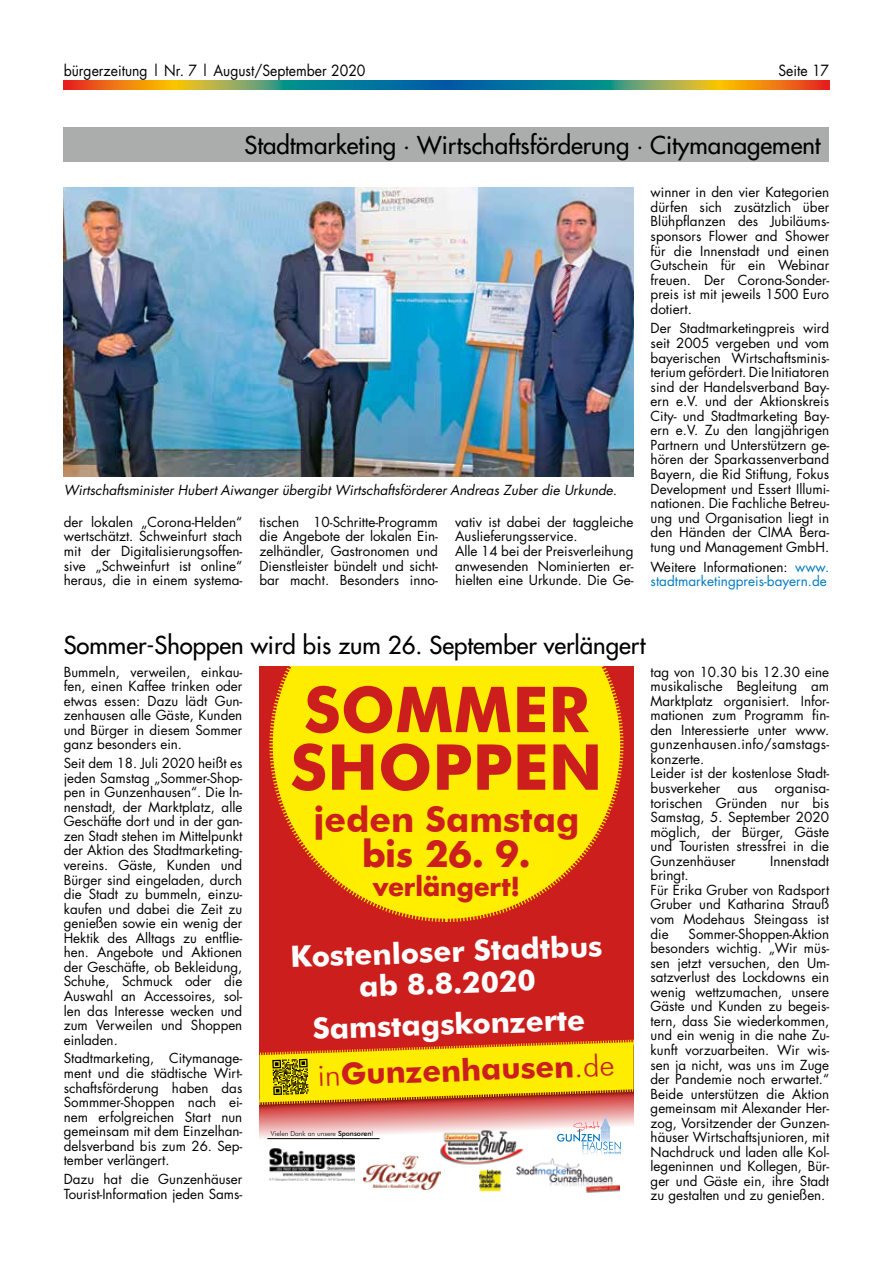
<style>
.page{position:relative;width:893px;height:1263px;background:#fff}
.page>*{position:absolute;margin:0;border:0;box-sizing:border-box;transform-origin:0 0}
.t1{font:700 63.45px/57.6px "Futura BT";color:#cc1f1d}
.t2{font:700 39.9px/37.7px "Futura BT";color:#cc1f1d;text-align:center}
.t3{font:700 35.4px "Futura BT";color:#cc1f1d}
.t4{font:700 34.5px "Futura";color:#cc1e1c}
.t5{font:700 30.6px "Futura BT";color:#cc1f1d}
.t6{font:700 29.4px/32px "Futura BT";color:#fff;text-align:center}
.t7{font:700 25.5px "Futura";color:#cc1e1c}
.t8{font:24px "Futura";color:#000}
.t9{font:15px "Futura";color:#000;scale:.93 1}
.t10{font:13.5px/14.5px "Futura";color:#000;text-align:justify}
.t11{font:italic 13.5px "Futura";color:#000}
.t12{font:13.5px/14.5px "Futura";color:#007ac2}
.t13{font:300 6.9px "Futura BT";color:#000}
.s1{color:#000}
.s2{font-size:26.55px}
.s3{font-weight:300}
.s4{font-weight:500}
</style>
<div class="page">
<svg style="left:64px;top:81px;width:382px;height:8px;background:#71865e"></svg>
<svg style="left:446px;top:81px;width:383px;height:8px;background:#70865e"></svg>
<div style="left:64px;top:128px;width:765px;height:34px;background:#abacac"></div>
<img style="left:64px;top:187px;width:570px;height:289px">
<div style="left:259px;top:666px;width:375px;height:533px;background:#cc1f1d"></div>
<svg style="left:269px;top:666px;width:355px;height:256px"></svg>
<svg style="left:259px;top:1039px;width:375px;height:160px;background:#ebc26b"></svg>
<img style="left:269px;top:1148px;width:85px;height:33px">
<img style="left:363px;top:1155px;width:77px;height:34px">
<img style="left:436px;top:1115px;width:93px;height:66px">
<hr style="left:267px;top:1138px;width:113px;height:1px;background:#000">
<img style="left:478px;top:1166px;width:26px;height:26px">
<svg style="left:337px;top:834px;width:214px;height:79px;background:#fadb02"></svg>
<p class="t9" style="left:64px;top:60px;width:326px">bürgerzeitung | Nr. 7 | August/September 2020</p>
<p class="t9" style="left:778px;top:60px;width:56px">Seite 17</p>
<h3 class="t8" style="left:244px;top:130px;width:578px">Stadtmarketing · Wirtschaftsförderung · Citymanagement</h3>
<p class="t11" style="left:64px;top:481px;width:555px">Wirtschaftsminister Hubert Aiwanger übergibt Wirtschaftsförderer Andreas Zuber die Urkunde.</p>
<p class="t10" style="left:64px;top:514px;width:180px">der lokalen „Corona-Helden“ wertschätzt. Schweinfurt stach mit der Digitalisierungsoffen&shy;sive „Schweinfurt ist online“ heraus, die in einem systema-</p>
<p class="t10" style="left:259px;top:514px;width:180px">tischen 10-Schritte-Programm die Angebote der lokalen Ein&shy;zelhändler, Gastronomen und Dienstleister bündelt und sicht&shy;bar macht. Besonders inno-</p>
<p class="t10" style="left:455px;top:514px;width:180px;text-align:left">vativ ist dabei der taggleiche<br>Auslieferungsservice.<br>Alle 14 bei der Preisverleihung anwesenden Nominierten er&shy;hielten eine Urkunde. Die Ge-</p>
<p class="t10" style="left:651px;top:185px;width:180px">winner in den vier Kategorien dürfen sich zusätzlich über Blühpflanzen des Jubiläums&shy;sponsors Flower and Shower für die Innenstadt und einen Gutschein für ein Webinar freuen. Der Corona-Sonder&shy;preis ist mit jeweils 1500 Euro dotiert.</p>
<p class="t10" style="left:651px;top:321px;width:180px">Der Stadtmarketingpreis wird seit 2005 vergeben und vom bayerischen Wirtschaftsminis&shy;terium gefördert. Die Initiatoren sind der Handelsverband Bay&shy;ern e.V. und der Aktionskreis City- und Stadtmarketing Bay&shy;ern e.V. Zu den langjährigen Partnern und Unterstützern ge&shy;hören der Sparkassenverband Bayern, die Rid Stiftung, Fokus Development und Essert Illumi&shy;nationen. Die Fachliche Betreu&shy;ung und Organisation liegt in den Händen der CIMA Bera&shy;tung und Management GmbH.</p>
<p class="t12" style="left:651px;top:559px;width:180px"><span class="s1">Weitere Informationen:</span> www. stadtmarketingpreis-bayern.de</p>
<h3 class="t8" style="left:64px;top:629px;width:583px">Sommer-Shoppen wird bis zum 26. September verlängert</h3>
<h1 class="t1" style="left:290px;top:680px;width:314px">SOMMER<br>SHOPPEN</h1>
<h3 class="t3" style="left:313px;top:798px;width:268px">jeden Samstag</h3>
<h2 class="t2" style="left:364px;top:834px;width:166px"><span class="s2">vom</span> 18.7. <span class="s2">bis</span> 5.9.</h2>
<h3 class="t6" style="left:290px;top:941px;width:314px;rotate:-2deg">Kostenloser Stadtbus ab 8.8.2020</h3>
<h3 class="t6" style="left:312px;top:1013px;width:274px;rotate:-2deg">Samstagskonzerte</h3>
<h3 class="t5" style="left:317px;top:1056px;width:299px;rotate:-2deg"><span class="s3">in</span>Gunzenhausen<span class="s3">.de</span></h3>
<p class="t10" style="left:64px;top:664px;width:180px">Bummeln, verweilen, einkau&shy;fen, einen Kaffee trinken oder etwas essen: Dazu lädt Gun&shy;zenhausen alle Gäste, Kunden und Bürger in diesem Sommer ganz besonders ein.</p>
<p class="t10" style="left:64px;top:756px;width:180px">Seit dem 18. Juli 2020 heißt es jeden Samstag „Sommer-Shop&shy;pen in Gunzenhausen“. Die In&shy;nenstadt, der Marktplatz, alle Geschäfte dort und in der gan&shy;zen Stadt stehen im Mittelpunkt der Aktion des Stadtmarketing&shy;vereins. Gäste, Kunden und Bürger sind eingeladen, durch die Stadt zu bummeln, einzu&shy;kaufen und dabei die Zeit zu genießen sowie ein wenig der Hektik des Alltags zu entflie&shy;hen. Angebote und Aktionen der Geschäfte, ob Bekleidung, Schuhe, Schmuck oder die Auswahl an Accessoires, sol&shy;len das Interesse wecken und zum Verweilen und Shoppen einladen.</p>
<p class="t10" style="left:64px;top:1051px;width:180px">Stadtmarketing, Citymanage&shy;ment und die städtische Wirt&shy;schaftsförderung haben das Sommmer-Shoppen nach ei&shy;nem erfolgreichen Start nun gemeinsam mit dem Einzelhan&shy;delsverband bis zum 26. Sep&shy;tember verlängert.</p>
<p class="t10" style="left:64px;top:1172px;width:180px">Dazu hat die Gunzenhäuser<br>Tourist-Information jeden Sams-</p>
<p class="t10" style="left:651px;top:664px;width:180px;text-align:left">tag von 10.30 bis 12.30 eine musikalische Begleitung am<br>Marktplatz organisiert. Infor&shy;mationen zum Programm fin&shy;den Interessierte unter www. gunzenhausen.info/samstags&shy;konzerte.<br>Leider ist der kostenlose Stadt&shy;busverkeher</p>
<p class="t10" style="left:651px;top:781px;width:180px;text-indent:124px">organisa&shy;torischen Gründen nur bis Samstag, 5. September 2020 möglich, der Bürger, Gäste und Touristen stressfrei in die Gunzenhäuser</p>
<p class="t10" style="left:738px;top:781px;width:22px">aus</p>
<h3 class="t4" style="left:362px;top:830px;width:170px">bis 26. 9.</h3>
<h3 class="t7" style="left:373px;top:868px;width:149px">verlängert!</h3>
<p class="t10" style="left:770px;top:853px;width:61px">Innenstadt</p>
<p class="t10" style="left:651px;top:868px;width:180px;text-align:left">bringt.<br>Für Erika Gruber von Radsport<br>Gruber und Katharina Strauß vom Modehaus Steingass ist die</p>
<p class="t10" style="left:651px;top:926px;width:180px;text-indent:38px">Sommer-Shoppen-Aktion besonders wichtig. „Wir müs&shy;sen jetzt versuchen, den Um&shy;satzverlust des Lockdowns ein wenig wettzumachen, unsere Gäste und Kunden zu begeis&shy;tern, dass Sie wiederkommen, und ein wenig in die nahe Zu&shy;kunft vorzuarbeiten. Wir wis&shy;sen ja nicht, was uns im Zuge der Pandemie noch erwartet.“ Beide unterstützen die Aktion gemeinsam mit Alexander Her&shy;zog, Vorsitzender der Gunzen&shy;häuser Wirtschaftsjunioren, mit Nachdruck und laden alle Kol&shy;legeninnen und Kollegen, Bür&shy;ger und Gäste ein, ihre Stadt zu gestalten und zu genießen.</p>
<p class="t13" style="left:271px;top:1130px;width:104px">Vielen Dank an unsere <span class="s4">Sponsoren</span>!</p>
</div>
